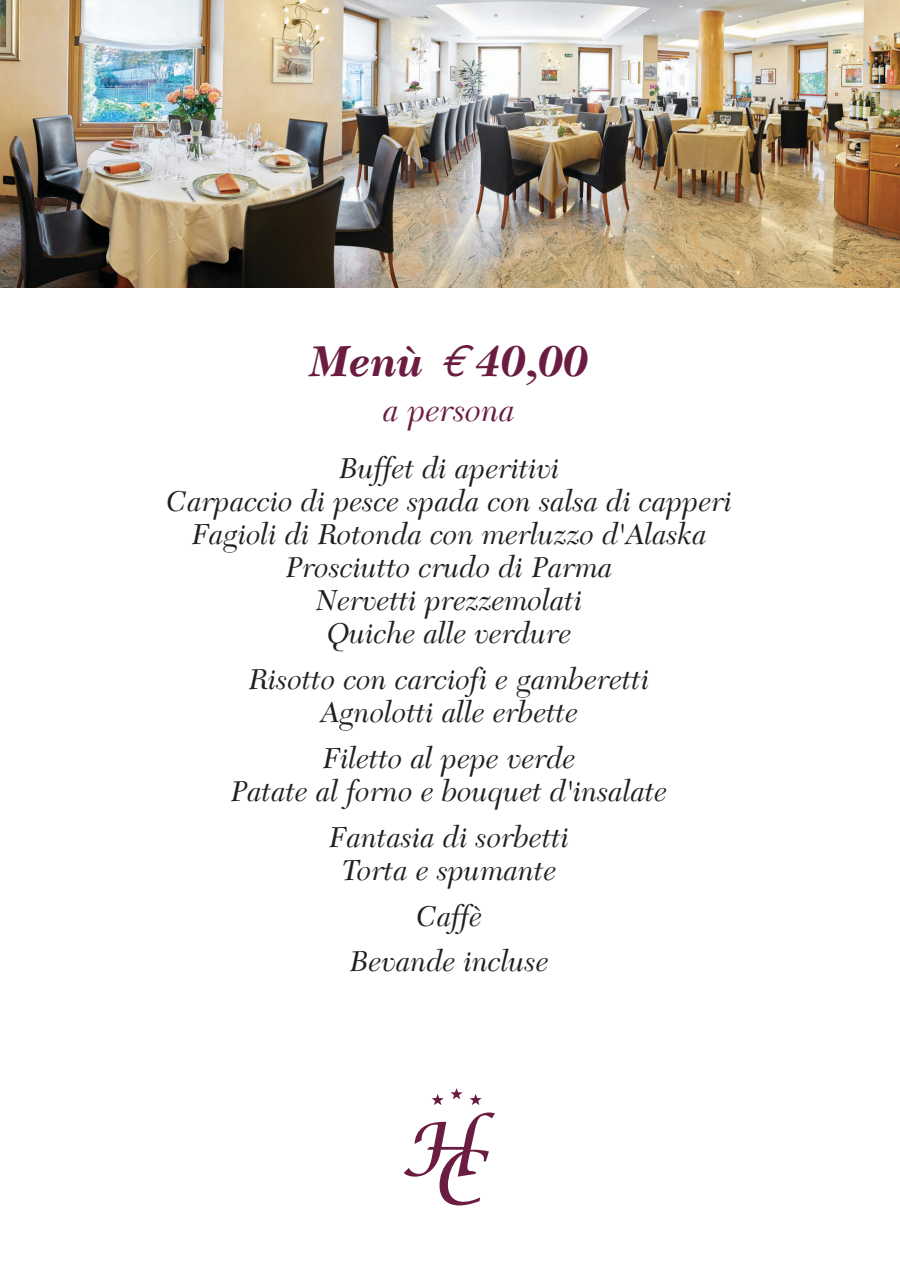
<style>
.page{position:relative;width:900px;height:1271px;background:#fff}
.page>*{position:absolute;margin:0;border:0;box-sizing:border-box;transform-origin:0 0}
.t1{font:italic 700 45px "New Caledonia";color:#6a1c41}
.t2{font:italic 33px "New Caledonia";color:#6a1c41}
.t3{font:italic 30px/33px "New Caledonia";color:#231f20;text-align:center}
.s1{font-family:"Euro Mono";font-weight:400}
</style>
<div class="page">
<img style="left:0;top:0;width:900px;height:287px">
<svg style="left:404px;top:1112px;width:91px;height:93px"></svg>
<svg style="left:432px;top:1094px;width:12px;height:11px"></svg>
<svg style="left:450px;top:1088px;width:13px;height:11px"></svg>
<svg style="left:470px;top:1094px;width:12px;height:11px"></svg>
<h1 class="t1" style="left:310px;top:343px;width:280px">Menù <span class="s1">€</span> 40,00</h1>
<p class="t2" style="left:384px;top:397px;width:133px">a persona</p>
<p class="t3" style="left:167px;top:455px;width:567px">Buffet di aperitivi<br>Carpaccio di pesce spada con salsa di capperi<br>Fagioli di Rotonda con merluzzo d'Alaska<br>Prosciutto crudo di Parma<br>Nervetti prezzemolati<br>Quiche alle verdure</p>
<p class="t3" style="left:249px;top:666px;width:402px">Risotto con carciofi e gamberetti<br>Agnolotti alle erbette</p>
<p class="t3" style="left:231px;top:744px;width:438px">Filetto al pepe verde<br>Patate al forno e bouquet d'insalate</p>
<p class="t3" style="left:329px;top:823px;width:242px">Fantasia di sorbetti<br>Torta e spumante</p>
<p class="t3" style="left:350px;top:896px;width:201px;line-height:45.8px">Caffè<br>Bevande incluse</p>
</div>
